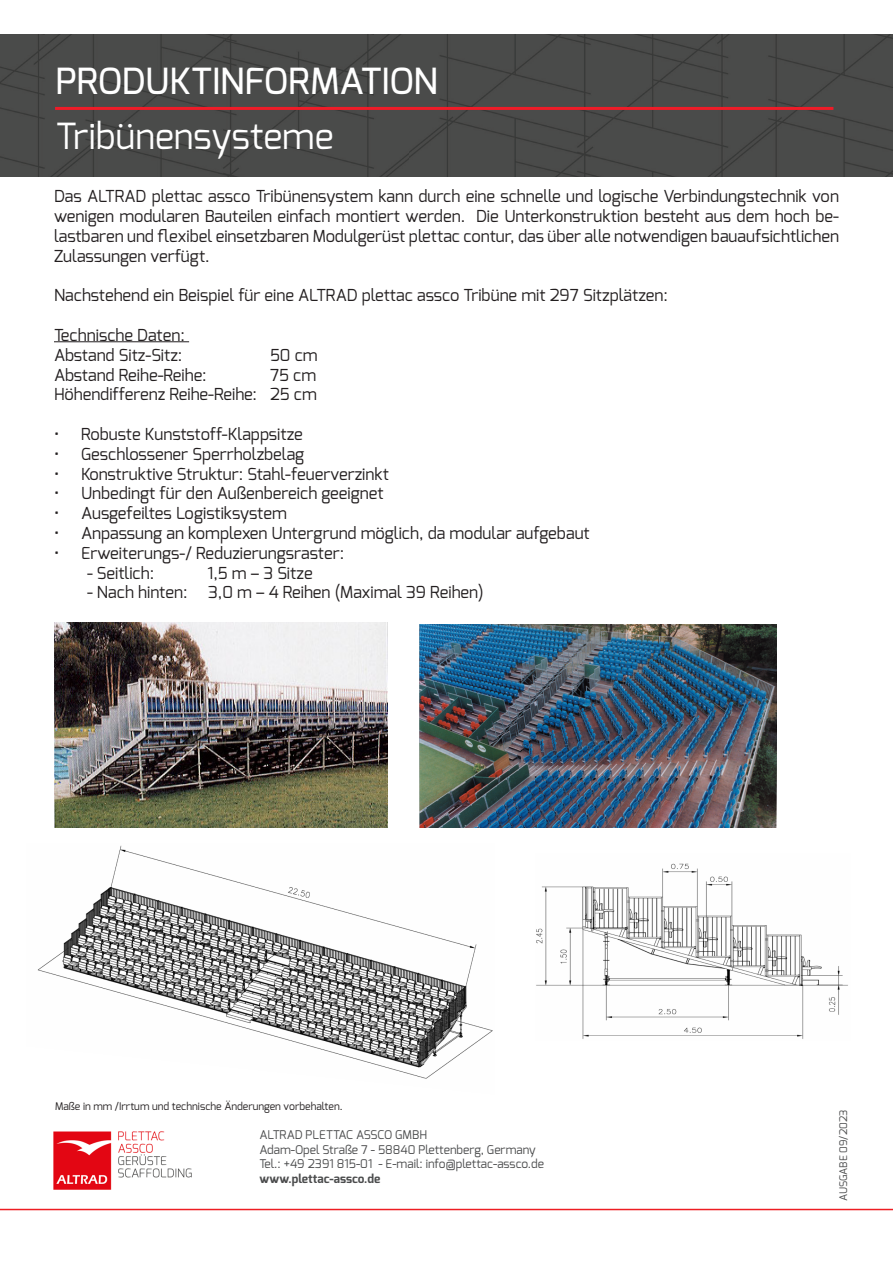
<style>
.page{position:relative;width:893px;height:1263px;background:#fff}
.page>*{position:absolute;margin:0;border:0;box-sizing:border-box;transform-origin:0 0}
.t1{font:500 36px "Exo";color:#fff}
.t2{font:36px "Exo";color:#fff}
.t3{font:16.5px/19.8px "Exo";color:#231f20;text-align:justify}
.t4{font:12px/14.4px "Exo";color:#4b4c4d}
.t5{font:700 12px "Exo";color:#4b4c4d}
.t6{font:10.5px "Exo";color:#231f20}
.t7{font:10.5px "Exo";color:#4b4c4d}
</style>
<div class="page">
<img style="left:0;top:34px;width:409px;height:143px">
<img style="left:409px;top:34px;width:433px;height:143px">
<img style="left:740px;top:34px;width:153px;height:142px">
<hr style="left:0;top:1209px;width:893px;height:1px;background:#ee1d23">
<img style="left:53px;top:1131px;width:139px;height:59px">
<hr style="left:54px;top:341px;width:135px;height:1px;background:#231f20">
<hr style="left:55px;top:107px;width:778px;height:3px;background:#ee1c28">
<img style="left:419px;top:625px;width:357px;height:202px">
<img style="left:54px;top:623px;width:334px;height:204px">
<img style="left:37px;top:845px;width:456px;height:234px">
<img style="left:536px;top:863px;width:312px;height:176px">
<h1 class="t1" style="left:56px;top:58px;width:384px">PRODUKTINFORMATION</h1>
<h1 class="t2" style="left:56px;top:113px;width:279px">Tribünensysteme</h1>
<p class="t3" style="left:54px;top:186px;width:786px">Das ALTRAD plettac assco Tribünensystem kann durch eine schnelle und logische Verbindungstechnik von wenigen modularen Bauteilen einfach montiert werden. Die Unterkonstruktion besteht aus dem hoch be&shy;lastbaren und flexibel einsetzbaren Modulgerüst plettac contur, das über alle notwendigen bauaufsichtlichen Zulassungen verfügt.</p>
<p class="t3" style="left:54px;top:285px;width:616px">Nachstehend ein Beispiel für eine ALTRAD plettac assco Tribüne mit 297 Sitzplätzen:</p>
<p class="t3" style="left:54px;top:325px;width:132px">Technische Daten:<br>Abstand Sitz-Sitz:</p>
<p class="t3" style="left:270px;top:345px;width:49px">50 cm</p>
<p class="t3" style="left:54px;top:365px;width:154px">Abstand Reihe-Reihe:</p>
<p class="t3" style="left:54px;top:365px;width:264px;text-align:right">75 cm<br>Höhendifferenz Reihe-Reihe: 25 cm</p>
<p class="t3" style="left:54px;top:424px;width:250px">• Robuste Kunststoff-Klappsitze</p>
<p class="t3" style="left:54px;top:444px;width:252px">• Geschlossener Sperrholzbelag</p>
<p class="t3" style="left:54px;top:464px;width:336px">• Konstruktive Struktur: Stahl-feuerverzinkt</p>
<p class="t3" style="left:54px;top:483px;width:331px">• Unbedingt für den Außenbereich geeignet</p>
<p class="t3" style="left:54px;top:503px;width:234px">• Ausgefeiltes Logistiksystem</p>
<p class="t3" style="left:54px;top:523px;width:537px">• Anpassung an komplexen Untergrund möglich, da modular aufgebaut</p>
<p class="t3" style="left:54px;top:543px;width:292px">• Erweiterungs-/ Reduzierungsraster:</p>
<p class="t3" style="left:87px;top:563px;width:69px">- Seitlich:</p>
<p class="t3" style="left:207px;top:563px;width:107px">1,5 m – 3 Sitze</p>
<p class="t3" style="left:87px;top:582px;width:398px">- Nach hinten: 3,0 m – 4 Reihen (Maximal 39 Reihen)</p>
<p class="t6" style="left:55px;top:1099px;width:289px">Maße in mm /Irrtum und technische Änderungen vorbehalten.</p>
<p class="t4" style="left:259px;top:1128px;width:286px">ALTRAD PLETTAC ASSCO GMBH<br>Adam-Opel Straße 7 - 58840 Plettenberg, Germany<br>Tel.: +49 2391 815-01 - E-mail: info@plettac-assco.de</p>
<p class="t5" style="left:259px;top:1170px;width:122px">www.plettac-assco.de</p>
<p class="t7" style="left:837px;top:1201px;width:93px;rotate:-90deg">AUSGABE 09/2023</p>
</div>
